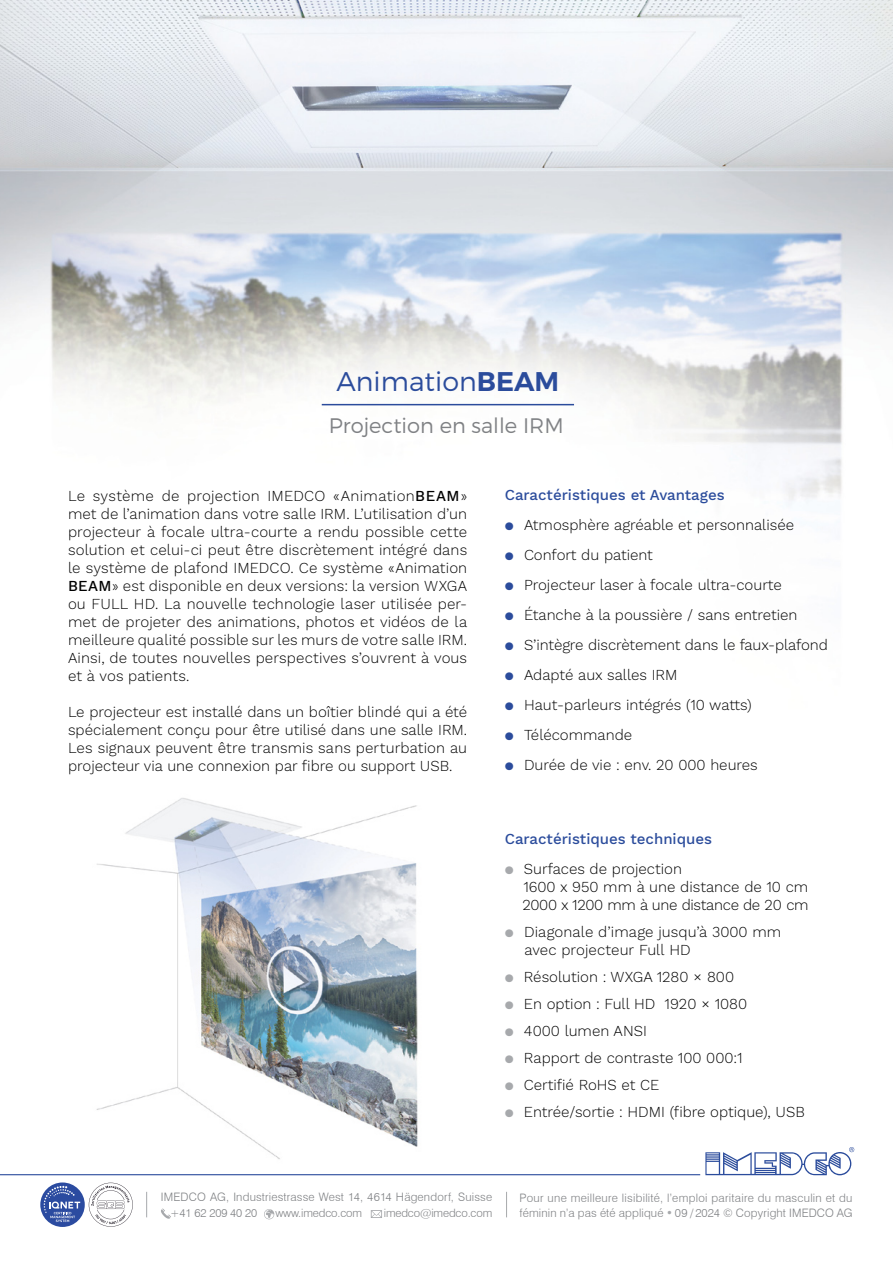
<style>
.page{position:relative;width:893px;height:1263px;background:#fff}
.page>*{position:absolute;margin:0;border:0;box-sizing:border-box;transform-origin:0 0}
.t1{font:300 27px "Montserrat";color:#2b4c9c}
.t2{font:300 21px "Montserrat";color:#808285}
.t3{font:300 15px/18px "Work Sans";color:#000;text-align:justify}
.t4{font:500 15px "Work Sans";color:#2b4c9c}
.t5{font:300 11.55px/15.5px "Swiss 721 BT";letter-spacing:.015em;color:#808285}
.t6{font:300 11.4px "Swiss 721 BT";letter-spacing:-.01em;color:#808285}
.s1{font-weight:600}
.s2{font-weight:500}
.s3{font-weight:400;color:#2b4c9c}
.s4{font-weight:400;color:#a7a9ac}
.s5{color:#a7a9ac}
</style>
<div class="page">
<img style="left:0;top:0;width:893px;height:1227px">
<img style="left:70px;top:783px;width:376px;height:394px">
<hr style="left:322px;top:404px;width:252px;height:1px;background:#2b4c9c">
<hr style="left:0;top:1174px;width:700px;height:1px;background:#2b4c9c">
<svg style="left:705px;top:1147px;width:149px;height:28px"></svg>
<svg style="left:161px;top:1208px;width:10px;height:11px"></svg>
<svg style="left:264px;top:1209px;width:10px;height:10px"></svg>
<svg style="left:371px;top:1210px;width:11px;height:8px"></svg>
<svg style="left:506px;top:1192px;width:1px;height:25px"></svg>
<svg style="left:146px;top:1192px;width:1px;height:25px"></svg>
<svg style="left:89px;top:1183px;width:44px;height:44px"></svg>
<svg style="left:40px;top:1182px;width:45px;height:45px"></svg>
<svg style="left:44px;top:1186px;width:36px;height:36px"></svg>
<h1 class="t1" style="left:337px;top:365px;width:224px">Animation<span class="s1">BEAM</span></h1>
<h2 class="t2" style="left:329px;top:413px;width:236px">Projection en salle IRM</h2>
<p class="t3" style="left:68px;top:488px;width:401px">Le système de projection IMEDCO «Animation<span class="s2">BEAM</span>» met de l’animation dans votre salle IRM. L’utilisation d’un projecteur à focale ultra-courte a rendu possible cette solution et celui-ci peut être discrètement intégré dans le système de plafond IMEDCO. Ce système «Animation <span class="s2">BEAM</span>» est disponible en deux versions: la version WXGA ou FULL HD. La nouvelle technologie laser utilisée per&shy;met de projeter des animations, photos et vidéos de la meilleure qualité possible sur les murs de votre salle IRM.<br>Ainsi, de toutes nouvelles perspectives s’ouvrent à vous et à vos patients.</p>
<p class="t3" style="left:68px;top:704px;width:401px">Le projecteur est installé dans un boîtier blindé qui a été spécialement conçu pour être utilisé dans une salle IRM.<br>Les signaux peuvent être transmis sans perturbation au projecteur via une connexion par fibre ou support USB.</p>
<p class="t4" style="left:505px;top:486px;width:222px">Caractéristiques et Avantages</p>
<p class="t3" style="left:505px;top:517px;width:291px"><span class="s3">●</span> Atmosphère agréable et personnalisée</p>
<p class="t3" style="left:505px;top:547px;width:150px"><span class="s3">●</span> Confort du patient</p>
<p class="t3" style="left:505px;top:577px;width:279px"><span class="s3">●</span> Projecteur laser à focale ultra-courte</p>
<p class="t3" style="left:505px;top:607px;width:294px"><span class="s3">●</span> Étanche à la poussière / sans entretien</p>
<p class="t3" style="left:505px;top:637px;width:325px"><span class="s3">●</span> S’intègre discrètement dans le faux-plafond</p>
<p class="t3" style="left:505px;top:667px;width:174px"><span class="s3">●</span> Adapté aux salles IRM</p>
<p class="t3" style="left:505px;top:697px;width:248px"><span class="s3">●</span> Haut-parleurs intégrés (10 watts)</p>
<p class="t3" style="left:505px;top:727px;width:129px"><span class="s3">●</span> Télécommande</p>
<p class="t3" style="left:505px;top:757px;width:255px"><span class="s3">●</span> Durée de vie : env. 20 000 heures</p>
<p class="t4" style="left:505px;top:830px;width:209px">Caractéristiques techniques</p>
<p class="t3" style="left:522px;top:860px;width:288px;text-align:left;text-indent:-18px"><span class="s4">●</span> Surfaces de projection<br>1600 x 950 mm à une distance de 10 cm<br>2000 x 1200 mm à une distance de 20 cm</p>
<p class="t3" style="left:524px;top:923px;width:258px;text-indent:-20px"><span class="s4">●</span> Diagonale d’image jusqu’à 3000 mm avec projecteur Full HD</p>
<p class="t3" style="left:505px;top:968px;width:231px"><span class="s4">●</span> Résolution : WXGA 1280 × 800</p>
<p class="t3" style="left:505px;top:995px;width:244px"><span class="s4">●</span> En option : Full HD 1920 × 1080</p>
<p class="t3" style="left:505px;top:1022px;width:144px"><span class="s4">●</span> 4000 lumen ANSI</p>
<p class="t3" style="left:505px;top:1049px;width:239px"><span class="s4">●</span> Rapport de contraste 100 000:1</p>
<p class="t3" style="left:505px;top:1076px;width:156px"><span class="s4">●</span> Certifié RoHS et CE</p>
<p class="t3" style="left:505px;top:1103px;width:302px"><span class="s4">●</span> Entrée/sortie : HDMI (fibre optique), USB</p>
<p class="t5" style="left:161px;top:1189px;width:333px">IMEDCO AG, Industriestrasse West 14, 4614 Hägendorf, Suisse</p>
<p class="t6" style="left:170px;top:1206px;width:89px">+41 62 209 40 20</p>
<p class="t6" style="left:275px;top:1206px;width:88px">www.imedco.com</p>
<p class="t6" style="left:384px;top:1206px;width:110px">imedco@imedco.com</p>
<p class="t5" style="left:520px;top:1190px;width:334px">Pour une meilleure lisibilité, l’emploi paritaire du masculin et du féminin n’a pas été appliqué <span class="s5">•</span> 09 / 2024 © Copyright IMEDCO AG</p>
</div>
